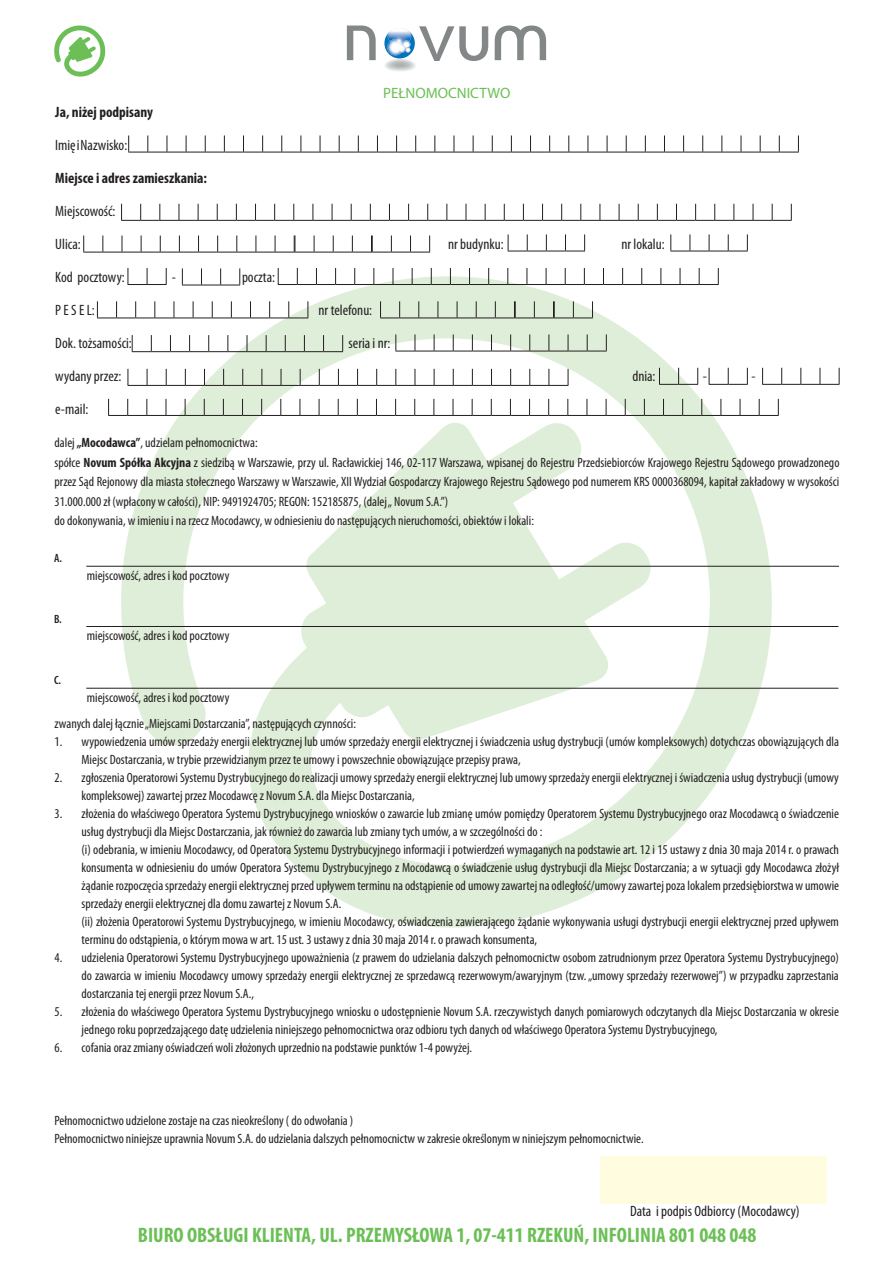
<style>
.page{position:relative;width:893px;height:1263px;background:#fff}
.page>*{position:absolute;margin:0;border:0;box-sizing:border-box;transform-origin:0 0}
.t1{font:700 condensed 21px "Myriad Pro";color:#6bbf56}
.t2{font:condensed 15px "Myriad Pro";color:#231f20}
.t3{font:700 condensed 15px "Myriad Pro";color:#231f20}
.t4{font:15px "Myriad Pro";color:#6bbf56}
.t5{font:condensed 13.5px/18px "Myriad Pro";color:#231f20}
.t6{font:600 condensed 12px "Myriad Pro";color:#231f20}
.s1{font-weight:700}
</style>
<div class="page">
<svg style="left:495px;top:26px;width:51px;height:34px"></svg>
<svg style="left:347px;top:26px;width:29px;height:34px"></svg>
<img style="left:385px;top:61px;width:31px;height:10px">
<svg style="left:384px;top:26px;width:104px;height:35px"></svg>
<svg style="left:116px;top:267px;width:670px;height:661px"></svg>
<svg style="left:54px;top:25px;width:52px;height:52px"></svg>
<svg style="left:128px;top:135px;width:671px;height:18px"></svg>
<hr style="left:86px;top:566px;width:753px;height:1px;background:#231f20">
<hr style="left:86px;top:626px;width:752px;height:1px;background:#231f20">
<hr style="left:86px;top:688px;width:752px;height:1px;background:#231f20">
<div style="left:600px;top:1156px;width:227px;height:48px;background:#fffce0"></div>
<svg style="left:121px;top:204px;width:671px;height:17px"></svg>
<svg style="left:108px;top:399px;width:671px;height:17px"></svg>
<svg style="left:278px;top:268px;width:441px;height:17px"></svg>
<svg style="left:128px;top:369px;width:441px;height:17px"></svg>
<svg style="left:659px;top:368px;width:39px;height:17px"></svg>
<svg style="left:709px;top:368px;width:39px;height:17px"></svg>
<svg style="left:762px;top:368px;width:78px;height:17px"></svg>
<svg style="left:132px;top:335px;width:211px;height:17px"></svg>
<svg style="left:395px;top:334px;width:212px;height:18px"></svg>
<svg style="left:97px;top:301px;width:212px;height:18px"></svg>
<svg style="left:182px;top:268px;width:58px;height:18px"></svg>
<svg style="left:128px;top:268px;width:39px;height:17px"></svg>
<svg style="left:508px;top:234px;width:77px;height:18px"></svg>
<svg style="left:670px;top:234px;width:78px;height:18px"></svg>
<svg style="left:83px;top:235px;width:347px;height:18px"></svg>
<svg style="left:380px;top:301px;width:213px;height:18px;background:#cad7c4"></svg>
<p class="t4" style="left:383px;top:84px;width:129px">PEŁNOMOCNICTWO</p>
<p class="t3" style="left:55px;top:102px;width:99px">Ja, niżej podpisany</p>
<p class="t2" style="left:55px;top:135px;width:73px">Imię i Nazwisko:</p>
<p class="t3" style="left:55px;top:168px;width:153px">Miejsce i adres zamieszkania:</p>
<p class="t2" style="left:55px;top:201px;width:62px">Miejscowość:</p>
<p class="t2" style="left:55px;top:234px;width:27px">Ulica:</p>
<p class="t2" style="left:448px;top:234px;width:57px">nr budynku:</p>
<p class="t2" style="left:621px;top:234px;width:45px">nr lokalu:</p>
<p class="t2" style="left:55px;top:267px;width:71px">Kod pocztowy:</p>
<p class="t2" style="left:172px;top:267px;width:6px">-</p>
<p class="t2" style="left:242px;top:267px;width:35px">poczta:</p>
<p class="t2" style="left:55px;top:300px;width:41px">P E S E L:</p>
<p class="t2" style="left:319px;top:300px;width:55px">nr telefonu:</p>
<p class="t2" style="left:55px;top:333px;width:78px">Dok. tożsamości:</p>
<p class="t2" style="left:349px;top:333px;width:43px">seria i nr:</p>
<p class="t2" style="left:55px;top:366px;width:67px">wydany przez:</p>
<p class="t2" style="left:632px;top:366px;width:25px">dnia:</p>
<p class="t2" style="left:703px;top:366px;width:6px">-</p>
<p class="t2" style="left:752px;top:366px;width:6px">-</p>
<p class="t2" style="left:55px;top:399px;width:35px">e-mail:</p>
<p class="t5" style="left:55px;top:433px;width:205px">dalej <span class="s1">„Mocodawca”</span>, udzielam pełnomocnictwa:</p>
<p class="t5" style="left:55px;top:452px;width:786px;line-height:19.5px;text-align:justify">spółce <span class="s1">Novum Spółka Akcyjna</span> z siedzibą w Warszawie, przy ul. Racławickiej 146, 02-117 Warszawa, wpisanej do Rejestru Przedsiebiorców Krajowego Rejestru Sądowego prowadzonego przez Sąd Rejonowy dla miasta stołecznego Warszawy w Warszawie, XII Wydział Gospodarczy Krajowego Rejestru Sądowego pod numerem KRS 0000368094, kapitał zakładowy w wysokości 31.000.000 zł (wpłacony w całości), NIP: 9491924705; REGON: 152185875, (dalej „ Novum S.A.”)</p>
<p class="t5" style="left:55px;top:511px;width:481px">do dokonywania, w imieniu i na rzecz Mocodawcy, w odniesieniu do następujących nieruchomości, obiektów i lokali:</p>
<p class="t6" style="left:54px;top:552px;width:9px">A.</p>
<p class="t6" style="left:54px;top:612px;width:9px">B.</p>
<p class="t6" style="left:54px;top:674px;width:9px">C.</p>
<p class="t5" style="left:87px;top:566px;width:144px">miejscowość, adres i kod pocztowy</p>
<p class="t5" style="left:87px;top:627px;width:144px">miejscowość, adres i kod pocztowy</p>
<p class="t5" style="left:87px;top:688px;width:144px">miejscowość, adres i kod pocztowy</p>
<p class="t5" style="left:55px;top:714px;width:303px">zwanych dalej łącznie „Miejscami Dostarczania”, następujących czynności:</p>
<p class="t5" style="left:82px;top:732px;width:759px;text-indent:-27px">1. wypowiedzenia umów sprzedaży energii elektrycznej lub umów sprzedaży energii elektrycznej i świadczenia usług dystrybucji (umów kompleksowych) dotychczas obowiązujących dla<br>Miejsc Dostarczania, w trybie przewidzianym przez te umowy i powszechnie obowiązujące przepisy prawa,</p>
<p class="t5" style="left:82px;top:768px;width:759px;text-indent:-27px">2. zgłoszenia Operatorowi Systemu Dystrybucyjnego do realizacji umowy sprzedaży energii elektrycznej lub umowy sprzedaży energii elektrycznej i świadczenia usług dystrybucji (umowy kompleksowej) zawartej przez Mocodawcę z Novum S.A. dla Miejsc Dostarczania,</p>
<p class="t5" style="left:82px;top:804px;width:759px;text-indent:-27px">3. złożenia do właściwego Operatora Systemu Dystrybucyjnego wniosków o zawarcie lub zmianę umów pomiędzy Operatorem Systemu Dystrybucyjnego oraz Mocodawcą o świadczenie usług dystrybucji dla Miejsc Dostarczania, jak również do zawarcia lub zmiany tych umów, a w szczególności do :</p>
<p class="t5" style="left:82px;top:840px;width:759px;text-align:justify">(i) odebrania, w imieniu Mocodawcy, od Operatora Systemu Dystrybucyjnego informacji i potwierdzeń wymaganych na podstawie art. 12 i 15 ustawy z dnia 30 maja 2014 r. o prawach konsumenta w odniesieniu do umów Operatora Systemu Dystrybucyjnego z Mocodawcą o świadczenie usług dystrybucji dla Miejsc Dostarczania; a w sytuacji gdy Mocodawca złożył żądanie rozpoczęcia sprzedaży energii elektrycznej przed upływem terminu na odstąpienie od umowy zawartej na odległość/umowy zawartej poza lokalem przedsiębiorstwa w umowie sprzedaży energii elektrycznej dla domu zawartej z Novum S.A.</p>
<p class="t5" style="left:82px;top:912px;width:759px">(ii) złożenia Operatorowi Systemu Dystrybucyjnego, w imieniu Mocodawcy, oświadczenia zawierającego żądanie wykonywania usługi dystrybucji energii elektrycznej przed upływem terminu do odstąpienia, o którym mowa w art. 15 ust. 3 ustawy z dnia 30 maja 2014 r. o prawach konsumenta,</p>
<p class="t5" style="left:82px;top:948px;width:759px;text-align:justify;text-indent:-27px">4. udzielenia Operatorowi Systemu Dystrybucyjnego upoważnienia (z prawem do udzielania dalszych pełnomocnictw osobom zatrudnionym przez Operatora Systemu Dystrybucyjnego) do zawarcia w imieniu Mocodawcy umowy sprzedaży energii elektrycznej ze sprzedawcą rezerwowym/awaryjnym (tzw. „umowy sprzedaży rezerwowej”) w przypadku zaprzestania dostarczania tej energii przez Novum S.A.,</p>
<p class="t5" style="left:82px;top:1002px;width:759px;text-indent:-27px">5. złożenia do właściwego Operatora Systemu Dystrybucyjnego wniosku o udostępnienie Novum S.A. rzeczywistych danych pomiarowych odczytanych dla Miejsc Dostarczania w okresie jednego roku poprzedzającego datę udzielenia niniejszego pełnomocnictwa oraz odbioru tych danych od właściwego Operatora Systemu Dystrybucyjnego,</p>
<p class="t5" style="left:55px;top:1038px;width:419px">6. cofania oraz zmiany oświadczeń woli złożonych uprzednio na podstawie punktów 1-4 powyżej.</p>
<p class="t5" style="left:55px;top:1111px;width:300px">Pełnomocnictwo udzielone zostaje na czas nieokreślony ( do odwołania )</p>
<p class="t5" style="left:55px;top:1129px;width:591px">Pełnomocnictwo niniejsze uprawnia Novum S.A. do udzielania dalszych pełnomocnictw w zakresie określonym w niniejszym pełnomocnictwie.</p>
<p class="t2" style="left:630px;top:1202px;width:171px">Data i podpis Odbiorcy (Mocodawcy)</p>
<h1 class="t1" style="left:138px;top:1221px;width:620px">BIURO OBSŁUGI KLIENTA, UL. PRZEMYSŁOWA 1, 07-411 RZEKUŃ, INFOLINIA 801 048 048</h1>
</div>
